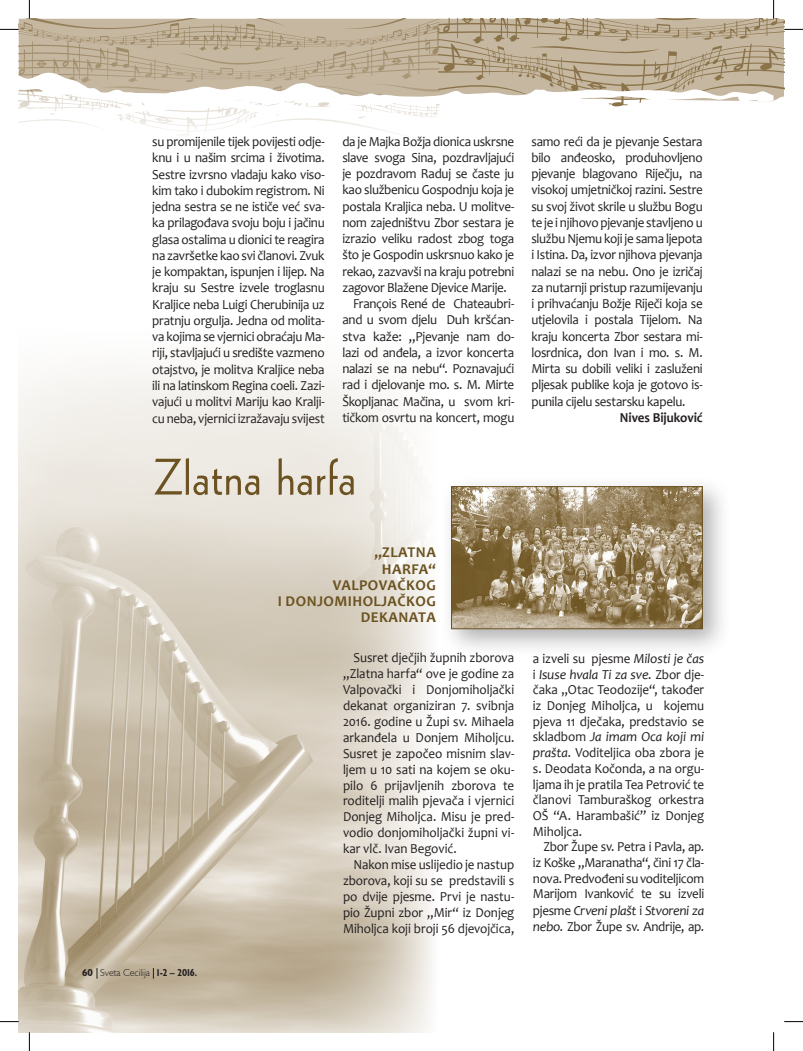
<style>
.page{position:relative;width:803px;height:1051px;background:#fff}
.page>*{position:absolute;margin:0;border:0;box-sizing:border-box;transform-origin:0 0}
.t1{font:50px "Geometric 231 BT Roman C";color:#6b5220}
.t2{font:700 15px/16.2px "Candara";color:#6b5220;text-align:center}
.t3{font:13.75px/16.2px "Candara";letter-spacing:-.02em;color:#231f20;text-align:justify;scale:.95 1}
.t4{font:13.75px "Candara";letter-spacing:-.02em;color:#231f20}
.t5{font:700 13.75px "Candara";letter-spacing:-.005em;color:#231f20;scale:.95 1}
.t6{font:300 10px "Humanist 521 BT";color:#231f20}
.s1{font-weight:700}
.s2{font-weight:700;font-stretch:condensed}
.s3{font-style:italic}
</style>
<div class="page">
<img style="left:19px;top:371px;width:414px;height:661px">
<div style="left:440px;top:475px;width:291px;height:183px;background:#231f20;opacity:.35"></div>
<img style="left:453px;top:488px;width:248px;height:139px">
<div style="left:451px;top:486px;width:252px;height:143px;border:1px solid #6b5220"></div>
<svg style="left:19px;top:120px;width:382px;height:15px"></svg>
<svg style="left:0;top:1021px;width:19px;height:1px"></svg>
<svg style="left:784px;top:1021px;width:19px;height:1px"></svg>
<svg style="left:29px;top:1032px;width:1px;height:19px"></svg>
<svg style="left:0;top:0;width:803px;height:120px"></svg>
<svg style="left:773px;top:1032px;width:1px;height:19px"></svg>
<p class="t3" style="left:152px;top:133px;width:183px">su promijenile tijek povijesti odje&shy;knu i u našim srcima i životima.<br>Sestre izvrsno vladaju kako viso&shy;kim tako i dubokim registrom. Ni jedna sestra se ne ističe već sva&shy;ka prilagođava svoju boju i jačinu glasa ostalima u dionici te reagira na završetke kao svi članovi. Zvuk je kompaktan, ispunjen i lijep. Na kraju su Sestre izvele troglasnu Kraljice neba Luigi Cherubinija uz pratnju orgulja. Jedna od molita&shy;va kojima se vjernici obraćaju Ma&shy;riji, stavljajući u središte vazmeno otajstvo, je molitva Kraljice neba ili na latinskom Regina coeli. Zazi&shy;vajući u molitvi Mariju kao Kralji&shy;cu neba, vjernici izražavaju svijest</p>
<p class="t3" style="left:342px;top:133px;width:182px">da je Majka Božja dionica uskrsne</p>
<p class="t3" style="left:342px;top:149px;width:182px">slave svoga Sina, pozdravljajući</p>
<p class="t3" style="left:342px;top:165px;width:182px">je pozdravom Raduj se časte ju</p>
<p class="t3" style="left:342px;top:182px;width:182px">kao službenicu Gospodnju koja je</p>
<p class="t3" style="left:342px;top:198px;width:182px">postala Kraljica neba. U molitve-</p>
<p class="t3" style="left:342px;top:214px;width:182px">nom zajedništvu Zbor sestara je</p>
<p class="t3" style="left:342px;top:230px;width:182px">izrazio veliku radost zbog toga</p>
<p class="t3" style="left:342px;top:247px;width:182px">što je Gospodin uskrsnuo kako je</p>
<p class="t3" style="left:342px;top:263px;width:182px">rekao, zazvavši na kraju potrebni</p>
<p class="t3" style="left:342px;top:279px;width:175px">zagovor Blažene Djevice Marije.</p>
<p class="t3" style="left:353px;top:295px;width:171px">François René de Chateaubri-</p>
<p class="t3" style="left:342px;top:312px;width:182px">and u svom djelu Duh kršćan-</p>
<p class="t4" style="left:342px;top:327px;width:173px">stva kaže: „Pjevanje nam do-</p>
<p class="t3" style="left:342px;top:344px;width:182px">lazi od anđela, a izvor koncerta</p>
<p class="t3" style="left:342px;top:360px;width:182px">nalazi se na nebu“. Poznavajući</p>
<p class="t3" style="left:342px;top:377px;width:182px">rad i djelovanje mo. s. M. Mirte</p>
<p class="t3" style="left:342px;top:393px;width:182px">Škopljanac Mačina, u svom kri-</p>
<p class="t3" style="left:342px;top:409px;width:182px">tičkom osvrtu na koncert, mogu</p>
<h1 class="t1" style="left:153px;top:445px;width:204px">Zlatna harfa</h1>
<p class="t3" style="left:531px;top:133px;width:182px">samo reći da je pjevanje Sestara bilo anđeosko, produhovljeno pjevanje blagovano Riječju, na visokoj umjetničkoj razini. Sestre su svoj život skrile u službu Bogu te je i njihovo pjevanje stavljeno u službu Njemu koji je sama ljepota i Istina. Da, izvor njihova pjevanja nalazi se na nebu. Ono je izričaj za nutarnji pristup razumijevanju i prihvaćanju Božje Riječi koja se utjelovila i postala Tijelom. Na kraju koncerta Zbor sestara mi&shy;losrdnica, don Ivan i mo. s. M.<br>Mirta su dobili veliki i zasluženi pljesak publike koja je gotovo is&shy;punila cijelu sestarsku kapelu.</p>
<p class="t5" style="left:620px;top:409px;width:89px">NIVES BIJUKOVIĆ</p>
<p class="t6" style="left:82px;top:966px;width:117px"><span class="s1">60</span> Sveta Cecilija <span class="s2">1-2 – 2016.</span></p>
<p class="t2" style="left:374px;top:544px;width:26px">„ZLATNA<br>HARFA</p>
<p class="t2" style="left:428px;top:560px;width:9px">“</p>
<p class="t2" style="left:333px;top:577px;width:20px">VALPOVAČKOG</p>
<p class="t2" style="left:278px;top:593px;width:29px">I DONJOMIHOLJAČKOG</p>
<p class="t2" style="left:361px;top:609px;width:11px">DEKANATA</p>
<p class="t3" style="left:343px;top:650px;width:182px;line-height:15.9px;text-indent:11px">Susret dječjih župnih zborova „Zlatna harfa“ ove je godine za Valpovački i Donjomiholjački dekanat organiziran 7. svibnja 2016. godine u Župi sv. Mihaela arkanđela u Donjem Miholjcu.<br>Susret je započeo misnim slav&shy;ljem u 10 sati na kojem se oku&shy;pilo 6 prijavljenih zborova te roditelji malih pjevača i vjernici Donjeg Miholjca. Misu je pred&shy;vodio donjomiholjački župni vi&shy;kar vlč. Ivan Begović.</p>
<p class="t3" style="left:343px;top:856px;width:182px;line-height:15.9px;text-indent:11px">Nakon mise uslijedio je nastup zborova, koji su se predstavili s po dvije pjesme. Prvi je nastu&shy;pio Župni zbor „Mir“ iz Donjeg Miholjca koji broji 56 djevojčica,</p>
<p class="t3" style="left:533px;top:651px;width:182px;line-height:15.6px">a izveli su pjesme <span class="s3">Milosti je čas </span>i <span class="s3">Isuse hvala Ti za sve.</span> Zbor dje&shy;čaka „Otac Teodozije“, također iz Donjeg Miholjca, u kojemu pjeva 11 dječaka, predstavio se skladbom <span class="s3">Ja imam Oca koji mi prašta.</span> Voditeljica oba zbora je s. Deodata Kočonda, a na orgu&shy;ljama ih je pratila Tea Petrović te članovi Tamburaškog orkestra OŠ “A. Harambašić” iz Donjeg Miholjca.</p>
<p class="t3" style="left:533px;top:839px;width:182px;line-height:15.9px;text-indent:11px">Zbor Župe sv. Petra i Pavla, ap. iz Koške „Maranatha“, čini 17 čla&shy;nova. Predvođeni su voditeljicom Marijom Ivanković te su izveli pjesme <span class="s3">Crveni plašt</span> i <span class="s3">Stvoreni za nebo.</span> Zbor Župe sv. Andrije, ap.</p>
</div>
